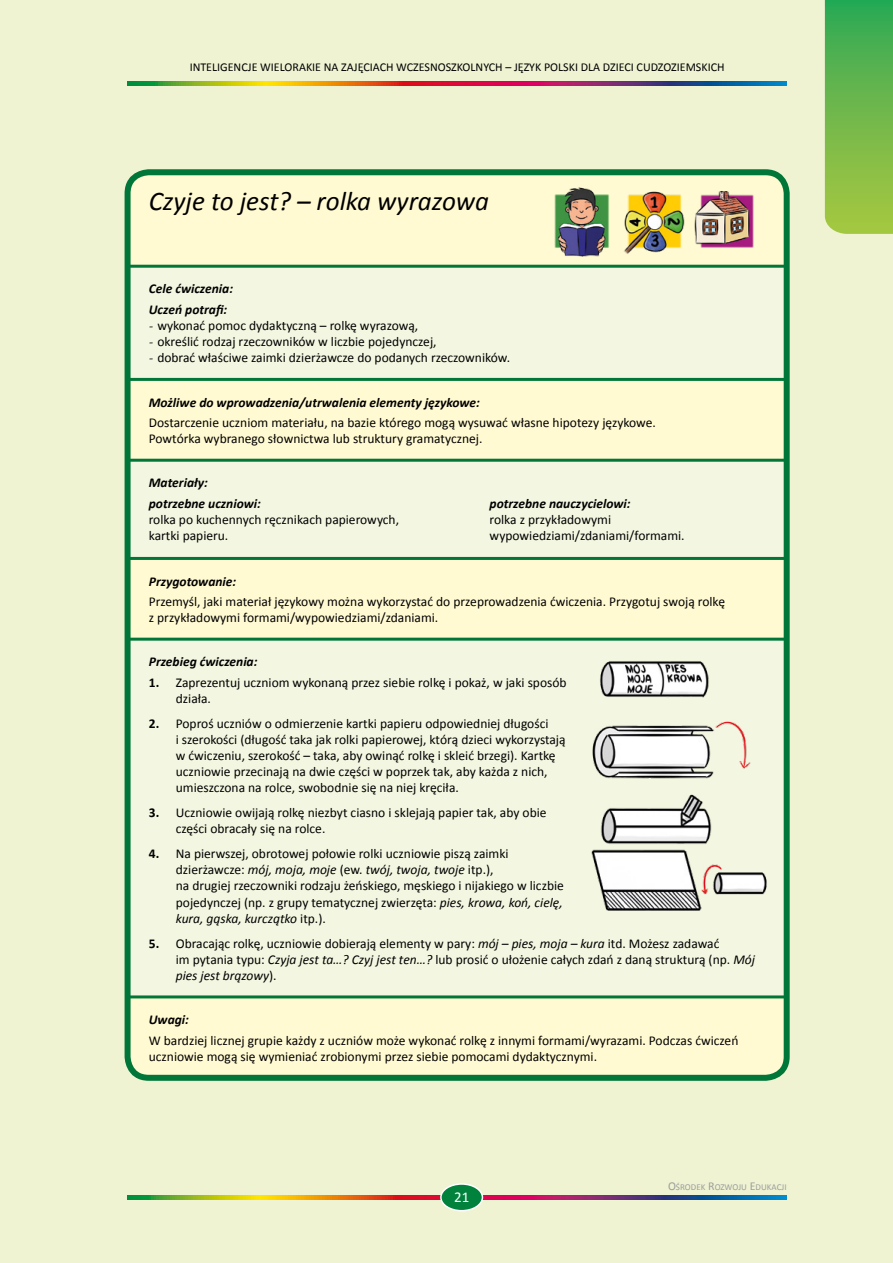
<style>
.page{position:relative;width:893px;height:1263px;background:#eff3d2}
.page>*{position:absolute;margin:0;border:0;box-sizing:border-box;transform-origin:0 0}
.t1{font:italic 27px "Calibri";color:#000}
.t2{font:15px "Calibri";color:#fff}
.Tekst_w_tabelkach{font:13.5px/16.2px "Calibri";color:#000}
.Tekst_w_tabelkach-2{font:italic 700 13.5px "Calibri";color:#000}
.t3{font:12px "Calibri";color:#000}
.t4{font:9px "Calibri";color:#9d9d9c}
.s1{font-family:"Minion Pro"}
.s2{font-weight:700}
.s3{font-style:italic}
.s4{font-size:12px}
</style>
<div class="page">
<svg style="left:825px;top:0;width:68px;height:234px;background:#6eb84b"></svg>
<svg style="left:128px;top:1195px;width:659px;height:4px;background:#91614a"></svg>
<div style="left:440px;top:1183px;width:43px;height:28px;background:#00813c;border:2px solid #fff;border-radius:50%"></div>
<svg style="left:128px;top:81px;width:659px;height:4px;background:#965b48"></svg>
<div style="left:128px;top:460px;width:659px;height:98px;background:#f3f6e0"></div>
<div style="left:132px;top:176px;width:651px;height:89px;background:#fffad2"></div>
<div style="left:128px;top:266px;width:659px;height:113px;background:#f3f6e0"></div>
<div style="left:128px;top:379px;width:659px;height:81px;background:#fffad2"></div>
<div style="left:128px;top:558px;width:659px;height:81px;background:#fffad2"></div>
<div style="left:128px;top:639px;width:659px;height:358px;background:#f3f6e0"></div>
<div style="left:132px;top:998px;width:651px;height:76px;background:#fffad2"></div>
<div style="left:125px;top:169px;width:665px;height:912px;border:6px solid #007738;border-radius:21px"></div>
<hr style="left:128px;top:265px;width:659px;height:3px;background:#007738">
<hr style="left:128px;top:378px;width:659px;height:3px;background:#007738">
<hr style="left:128px;top:459px;width:659px;height:3px;background:#007738">
<hr style="left:128px;top:557px;width:659px;height:3px;background:#007738">
<hr style="left:128px;top:638px;width:659px;height:3px;background:#007738">
<hr style="left:128px;top:995px;width:659px;height:3px;background:#007738">
<img style="left:600px;top:661px;width:109px;height:37px">
<img style="left:592px;top:721px;width:159px;height:58px">
<img style="left:591px;top:794px;width:176px;height:117px">
<img style="left:691px;top:186px;width:71px;height:70px">
<img style="left:620px;top:186px;width:69px;height:70px">
<img style="left:552px;top:185px;width:59px;height:72px">
<p class="t3" style="left:190px;top:59px;width:536px">INTELIGENCJE WIELORAKIE NA ZAJĘCIACH WCZESNOSZKOLNYCH – JĘZYK POLSKI DLA DZIECI CUDZOZIEMSKICH</p>
<p class="t1" style="left:149px;top:182px;width:342px">Czyje to jest? – rolka wyrazowa</p>
<p class="Tekst_w_tabelkach-2" style="left:149px;top:280px;width:86px">Cele ćwiczenia:</p>
<p class="Tekst_w_tabelkach-2" style="left:149px;top:301px;width:80px">Uczeń potrafi:</p>
<p class="Tekst_w_tabelkach" style="left:149px;top:317px;width:271px"><span class="s1">-</span> wykonać pomoc dydaktyczną – rolkę wyrazową,</p>
<p class="Tekst_w_tabelkach" style="left:149px;top:334px;width:289px"><span class="s1">-</span> określić rodzaj rzeczowników w liczbie pojedynczej,</p>
<p class="Tekst_w_tabelkach" style="left:149px;top:350px;width:363px"><span class="s1">-</span> dobrać właściwe zaimki dzierżawcze do podanych rzeczowników.</p>
<p class="Tekst_w_tabelkach-2" style="left:149px;top:393px;width:333px">Możliwe do wprowadzenia/utrwalenia elementy językowe:</p>
<p class="Tekst_w_tabelkach" style="left:149px;top:414px;width:509px">Dostarczenie uczniom materiału, na bazie którego mogą wysuwać własne hipotezy językowe.</p>
<p class="Tekst_w_tabelkach" style="left:149px;top:431px;width:335px">Powtórka wybranego słownictwa lub struktury gramatycznej.</p>
<p class="Tekst_w_tabelkach-2" style="left:149px;top:474px;width:60px">Materiały:</p>
<p class="Tekst_w_tabelkach-2" style="left:149px;top:495px;width:114px">potrzebne uczniowi:</p>
<p class="Tekst_w_tabelkach" style="left:149px;top:511px;width:252px">rolka po kuchennych ręcznikach papierowych, kartki papieru.</p>
<p class="Tekst_w_tabelkach-2" style="left:490px;top:495px;width:143px">potrzebne nauczycielowi:</p>
<p class="Tekst_w_tabelkach" style="left:490px;top:511px;width:197px">rolka z przykładowymi wypowiedziami/zdaniami/formami.</p>
<p class="Tekst_w_tabelkach-2" style="left:149px;top:572px;width:89px">Przygotowanie:</p>
<p class="Tekst_w_tabelkach" style="left:149px;top:593px;width:578px">Przemyśl, jaki materiał językowy można wykorzystać do przeprowadzenia ćwiczenia. Przygotuj swoją rolkę z przykładowymi formami/wypowiedziami/zdaniami.</p>
<p class="Tekst_w_tabelkach-2" style="left:149px;top:653px;width:110px">Przebieg ćwiczenia:</p>
<p class="Tekst_w_tabelkach" style="left:176px;top:674px;width:392px;text-indent:-27px"><span class="s2">1.</span> Zaprezentuj uczniom wykonaną przez siebie rolkę i pokaż, w jaki sposób działa.</p>
<p class="Tekst_w_tabelkach" style="left:176px;top:715px;width:391px;text-indent:-27px"><span class="s2">2.</span> Poproś uczniów o odmierzenie kartki papieru odpowiedniej długości<br>i szerokości (długość taka jak rolki papierowej, którą dzieci wykorzystają w ćwiczeniu, szerokość – taka, aby owinąć rolkę i skleić brzegi). Kartkę uczniowie przecinają na dwie części w poprzek tak, aby każda z nich, umieszczona na rolce, swobodnie się na niej kręciła.</p>
<p class="Tekst_w_tabelkach" style="left:176px;top:805px;width:372px;text-indent:-27px"><span class="s2">3.</span> Uczniowie owijają rolkę niezbyt ciasno i sklejają papier tak, aby obie części obracały się na rolce.</p>
<p class="Tekst_w_tabelkach" style="left:176px;top:845px;width:390px;text-indent:-27px"><span class="s2">4.</span> Na pierwszej, obrotowej połowie rolki uczniowie piszą zaimki dzierżawcze: <span class="s3">mój, moja, moje</span> (ew. <span class="s3">twój, twoja, twoje</span> itp.),<br>na drugiej rzeczowniki rodzaju żeńskiego, męskiego i nijakiego w liczbie pojedynczej (np. z grupy tematycznej zwierzęta: <span class="s3">pies, krowa, koń, cielę, kura, gąska, kurczątko</span> itp.).</p>
<p class="Tekst_w_tabelkach" style="left:176px;top:935px;width:581px;text-indent:-27px"><span class="s2">5.</span> Obracając rolkę, uczniowie dobierają elementy w pary: <span class="s3">mój – pies, moja – kura</span> itd. Możesz zadawać<br>im pytania typu: <span class="s3">Czyja jest ta…? Czyj jest ten…?</span> lub prosić o ułożenie całych zdań z daną strukturą (np. <span class="s3">Mój pies jest brązowy</span>).</p>
<p class="Tekst_w_tabelkach-2" style="left:149px;top:1011px;width:42px">Uwagi:</p>
<p class="Tekst_w_tabelkach" style="left:149px;top:1032px;width:591px">W bardziej licznej grupie każdy z uczniów może wykonać rolkę z innymi formami/wyrazami. Podczas ćwiczeń uczniowie mogą się wymieniać zrobionymi przez siebie pomocami dydaktycznymi.</p>
<p class="t2" style="left:454px;top:1188px;width:17px">21</p>
<p class="t4" style="left:668px;top:1181px;width:120px"><span class="s4">O</span>ŚRODEK <span class="s4">R</span>OZWOJU <span class="s4">E</span>DUKACJI</p>
</div>
